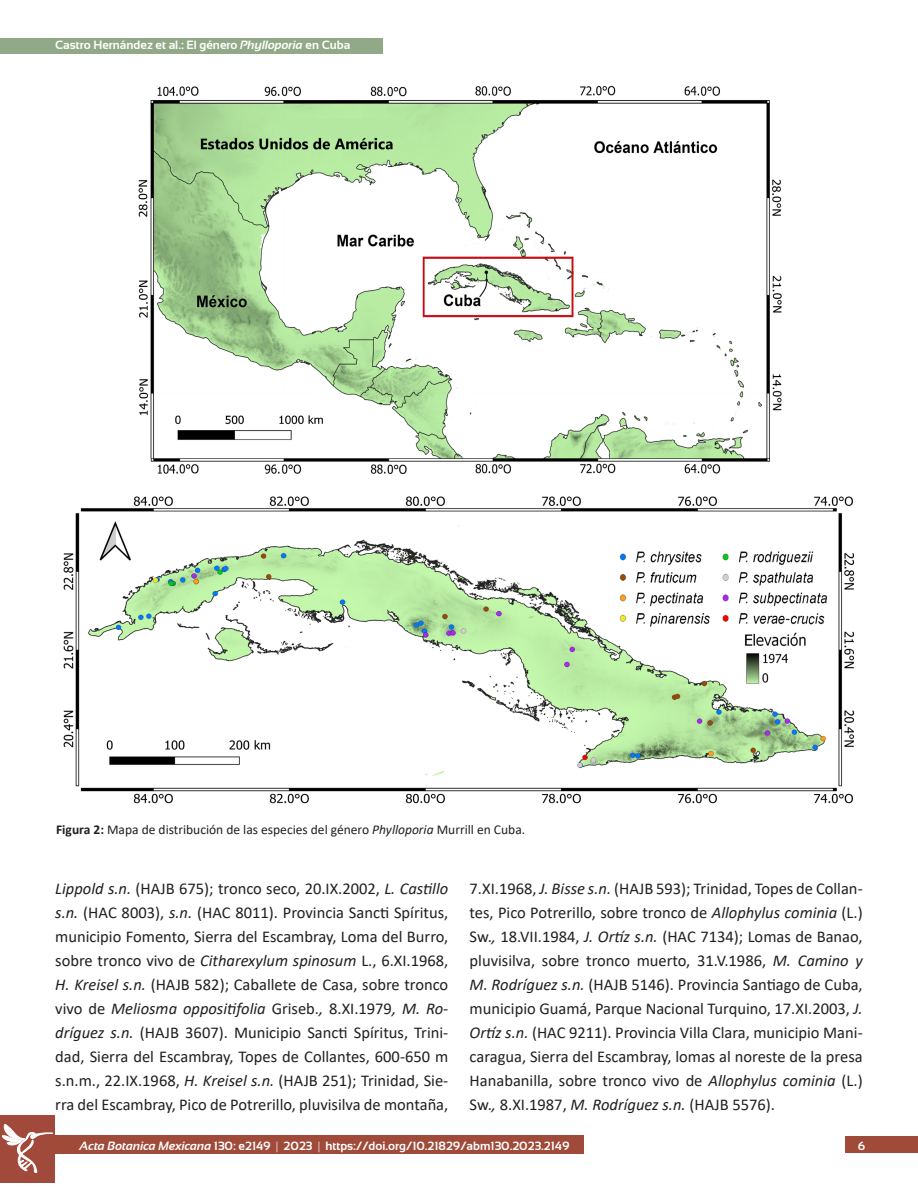
<style>
.page{position:relative;width:918px;height:1188px;background:#fff}
.page>*{position:absolute;margin:0;border:0;box-sizing:border-box;transform-origin:0 0}
.textobase{font:16.5px/24px "Calibri";color:#231f20;text-align:justify}
.piefigura{font:13.5px "Calibri";color:#231f20}
.t1{font:700 12px "Sansation";color:#fff}
.t2{font:italic 700 12px "Sansation";color:#fff}
.s1{font-style:italic}
.s2{font-weight:700}
.s3{font-weight:300}
.s4{font-style:normal}
.s5{font-weight:300;font-style:normal}
</style>
<div class="page">
<div style="left:846px;top:1136px;width:72px;height:17px;background:#a04a3a"></div>
<div style="left:0;top:38px;width:382px;height:16px;background:#91a987"></div>
<div style="left:0;top:1135px;width:583px;height:19px;background:#a04a3a"></div>
<div style="left:0;top:1115px;width:55px;height:67px;background:#a14a3b"></div>
<svg style="left:2px;top:1124px;width:51px;height:49px"></svg>
<img style="left:63px;top:85px;width:792px;height:719px">
<p class="t1" style="left:55px;top:38px;width:297px">Castro Hernández et al.: El género <span class="s1">Phylloporia</span> en Cuba</p>
<p class="piefigura" style="left:56px;top:820px;width:471px"><span class="s2">Figura 2:</span> Mapa de distribución de las especies del género <span class="s1">Phylloporia</span> Murrill en Cuba.</p>
<p class="textobase" style="left:55px;top:876px;width:395px"><span class="s1">Lippold s.n.</span> (HAJB 675); tronco seco, 20.IX.2002, <span class="s1">L. Castillo s.n.</span> (HAC 8003), <span class="s1">s.n.</span> (HAC 8011). Provincia Sancti Spíritus, municipio Fomento, Sierra del Escambray, Loma del Burro, sobre tronco vivo de <span class="s1">Citharexylum spinosum</span> L., 6.XI.1968, <span class="s1">H. Kreisel s.n.</span> (HAJB 582); Caballete de Casa, sobre tronco vivo de <span class="s1">Meliosma oppositifolia</span> Griseb.<span class="s1">,</span> 8.XI.1979<span class="s1">, M. Ro&shy;dríguez s.n.</span> (HAJB 3607). Municipio Sancti Spíritus, Trini&shy;dad, Sierra del Escambray, Topes de Collantes, 600-650 m s.n.m., 22.IX.1968, <span class="s1">H. Kreisel s.n.</span> (HAJB 251); Trinidad, Sie&shy;rra del Escambray, Pico de Potrerillo, pluvisilva de montaña,</p>
<p class="textobase" style="left:470px;top:876px;width:395px">7.XI.1968, <span class="s1">J. Bisse s.n.</span> (HAJB 593); Trinidad, Topes de Collan&shy;tes, Pico Potrerillo, sobre tronco de <span class="s1">Allophylus cominia</span> (L.)<br>Sw.<span class="s1">,</span> 18.VII.1984, <span class="s1">J. Ortíz s.n.</span> (HAC 7134); Lomas de Banao, pluvisilva, sobre tronco muerto, 31.V.1986, <span class="s1">M. Camino y M. Rodríguez s.n.</span> (HAJB 5146). Provincia Santiago de Cuba, municipio Guamá, Parque Nacional Turquino, 17.XI.2003, <span class="s1">J.<br>Ortíz s.n.</span> (HAC 9211). Provincia Villa Clara, municipio Mani&shy;caragua, Sierra del Escambray, lomas al noreste de la presa Hanabanilla, sobre tronco vivo de <span class="s1">Allophylus cominia</span> (L.)<br>Sw.<span class="s1">,</span> 8.XI.1987, <span class="s1">M. Rodríguez s.n.</span> (HAJB 5576).</p>
<p class="t1" style="left:193px;top:1134px;width:351px">128: e1924 <span class="s3">|</span> 2021 <span class="s3">|</span> https://doi.org/10.21829/abm128.2021.1924</p>
<p class="t1" style="left:58px;top:1138px;width:484px"><sup>Acta</sup> <sup>Botanica</sup> <sup>Mexicana</sup> 128: e1829 <span class="s3">|</span> 2021 <span class="s3">|</span> https://doi.org/10.21829/abm128.2021.18 9</p>
<p class="t1" style="left:326px;top:1138px;width:246px">https://doi.org/10.21829/abm130.2023.2130</p>
<p class="t1" style="left:256px;top:1138px;width:16px">30</p>
<p class="t1" style="left:284px;top:1138px;width:38px">2023 <span class="s3">|</span></p>
<p class="t1" style="left:555px;top:1139px;width:16px">49</p>
<p class="t2" style="left:56px;top:1138px;width:134px">Acta Botanic Mexicana</p>
<p class="t2" style="left:79px;top:1139px;width:201px">Acta Botanica Mexicana <span class="s4">130: e2149</span> <span class="s5">|</span></p>
<p class="t1" style="left:858px;top:1139px;width:9px">6</p>
</div>
